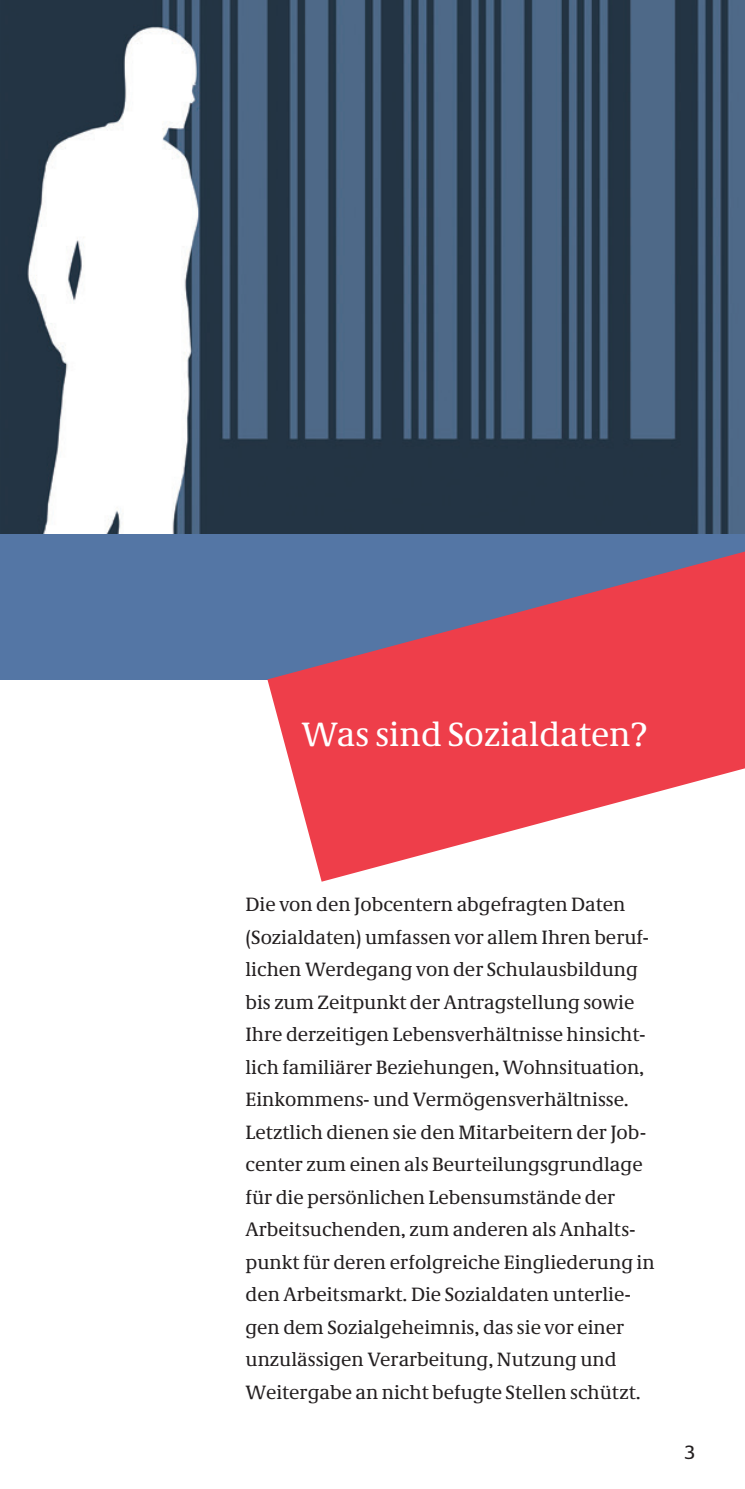
<style>
.page{position:relative;width:745px;height:1489px;background:#fff}
.page>*{position:absolute;margin:0;border:0;box-sizing:border-box;transform-origin:0 0}
.t1{font:35px "Neue Demos";color:#fff}
.t2{font:20px/32.5px "Neue Demos";color:#231f20}
.t3{font:20px "Neue Praxis";color:#231f20}
</style>
<div class="page">
<img style="left:0;top:0;width:744px;height:534px">
<div style="left:0;top:534px;width:744px;height:145px;background:#5476a5"></div>
<svg style="left:267px;top:552px;width:477px;height:329px;fill:#ee3e4a"></svg>
<p class="t1" style="left:301px;top:713px;width:347px">Was sind Sozialdaten?</p>
<p class="t2" style="left:245px;top:888px;width:410px">Die von den Jobcentern abgefragten Daten (Sozialdaten) umfassen vor allem Ihren beruf&shy;lichen Werdegang von der Schulausbildung bis zum Zeitpunkt der Antragstellung sowie Ihre derzeitigen Lebensverhältnisse hinsicht&shy;lich familiärer Beziehungen, Wohnsituation, Einkommens- und Vermögensverhältnisse.<br>Letztlich dienen sie den Mitarbeitern der Job&shy;center zum einen als Beurteilungsgrundlage für die persönlichen Lebensumstände der Arbeitsuchenden, zum anderen als Anhalts&shy;punkt für deren erfolgreiche Eingliederung in den Arbeitsmarkt. Die Sozialdaten unterlie&shy;gen dem Sozialgeheimnis, das sie vor einer unzulässigen Verarbeitung, Nutzung und Weitergabe an nicht befugte Stellen schützt.</p>
<p class="t3" style="left:684px;top:1439px;width:12px">3</p>
</div>
